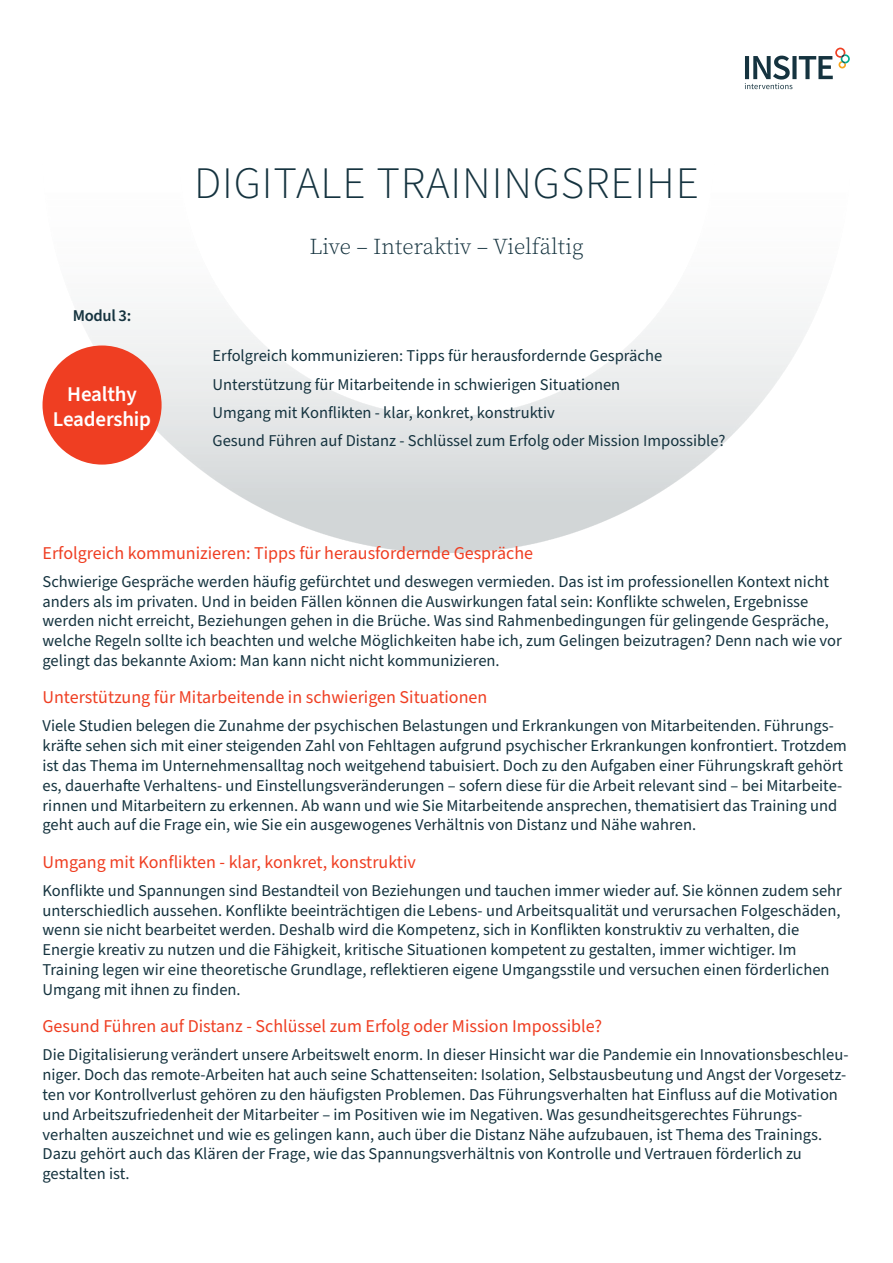
<style>
.page{position:relative;width:893px;height:1263px;background:#fff}
.page>*{position:absolute;margin:0;border:0;box-sizing:border-box;transform-origin:0 0}
.t1{font:300 45px "Source Sans Pro";letter-spacing:.02em;color:#15333f}
.t2{font:22.5px "Source Serif Variable";color:#15333f}
.t3{font:600 21px/25.2px "Source Sans Pro";letter-spacing:-.01em;color:#fff;text-align:center}
.t4{font:18px "Source Sans Pro";color:#ef3e22}
.t5{font:16.5px/19.8px "Source Sans Pro";color:#15333f}
.t6{font:600 16.5px "Source Sans Pro";letter-spacing:-.02em;color:#15333f}
</style>
<div class="page">
<img style="left:43px;top:317px;width:769px;height:236px">
<div style="left:43px;top:345px;width:119px;height:120px;background:#ef3e22;border-radius:50%"></div>
<svg style="left:745px;top:48px;width:105px;height:41px"></svg>
<p class="t6" style="left:73px;top:304px;width:60px">Modul 3:</p>
<p class="t3" style="left:53px;top:382px;width:100px">Healthy<br>Leadership</p>
<h1 class="t1" style="left:194px;top:153px;width:506px">DIGITALE TRAININGSREIHE</h1>
<h2 class="t2" style="left:309px;top:231px;width:276px">Live – Interaktiv – Vielfältig</h2>
<p class="t5" style="left:213px;top:342px;width:514px;line-height:28.3px">Erfolgreich kommunizieren: Tipps für herausfordernde Gespräche Unterstützung für Mitarbeitende in schwierigen Situationen<br>Umgang mit Konflikten - klar, konkret, konstruktiv<br>Gesund Führen auf Distanz - Schlüssel zum Erfolg oder Mission Impossible?</p>
<p class="t4" style="left:43px;top:540px;width:492px">Erfolgreich kommunizieren: Tipps für herausfordernde Gespräche</p>
<p class="t5" style="left:43px;top:572px;width:801px">Schwierige Gespräche werden häufig gefürchtet und deswegen vermieden. Das ist im professionellen Kontext nicht anders als im privaten. Und in beiden Fällen können die Auswirkungen fatal sein: Konflikte schwelen, Ergebnisse werden nicht erreicht, Beziehungen gehen in die Brüche. Was sind Rahmenbedingungen für gelingende Gespräche, welche Regeln sollte ich beachten und welche Möglichkeiten habe ich, zum Gelingen beizutragen? Denn nach wie vor gelingt das bekannte Axiom: Man kann nicht nicht kommunizieren.</p>
<p class="t4" style="left:43px;top:685px;width:446px">Unterstützung für Mitarbeitende in schwierigen Situationen</p>
<p class="t5" style="left:43px;top:716px;width:806px">Viele Studien belegen die Zunahme der psychischen Belastungen und Erkrankungen von Mitarbeitenden. Führungs&shy;kräfte sehen sich mit einer steigenden Zahl von Fehltagen aufgrund psychischer Erkrankungen konfrontiert. Trotzdem ist das Thema im Unternehmensalltag noch weitgehend tabuisiert. Doch zu den Aufgaben einer Führungskraft gehört es, dauerhafte Verhaltens- und Einstellungsveränderungen – sofern diese für die Arbeit relevant sind – bei Mitarbeite&shy;rinnen und Mitarbeitern zu erkennen. Ab wann und wie Sie Mitarbeitende ansprechen, thematisiert das Training und geht auch auf die Frage ein, wie Sie ein ausgewogenes Verhältnis von Distanz und Nähe wahren.</p>
<p class="t4" style="left:43px;top:849px;width:375px">Umgang mit Konflikten - klar, konkret, konstruktiv</p>
<p class="t5" style="left:43px;top:881px;width:801px">Konflikte und Spannungen sind Bestandteil von Beziehungen und tauchen immer wieder auf. Sie können zudem sehr unterschiedlich aussehen. Konflikte beeinträchtigen die Lebens- und Arbeitsqualität und verursachen Folgeschäden, wenn sie nicht bearbeitet werden. Deshalb wird die Kompetenz, sich in Konflikten konstruktiv zu verhalten, die Energie kreativ zu nutzen und die Fähigkeit, kritische Situationen kompetent zu gestalten, immer wichtiger. Im Training legen wir eine theoretische Grundlage, reflektieren eigene Umgangsstile und versuchen einen förderlichen Umgang mit ihnen zu finden.</p>
<p class="t4" style="left:43px;top:1014px;width:561px">Gesund Führen auf Distanz - Schlüssel zum Erfolg oder Mission Impossible?</p>
<p class="t5" style="left:43px;top:1045px;width:807px">Die Digitalisierung verändert unsere Arbeitswelt enorm. In dieser Hinsicht war die Pandemie ein Innovationsbeschleu&shy;niger. Doch das remote-Arbeiten hat auch seine Schattenseiten: Isolation, Selbstausbeutung und Angst der Vorgesetz&shy;ten vor Kontrollverlust gehören zu den häufigsten Problemen. Das Führungsverhalten hat Einfluss auf die Motivation und Arbeitszufriedenheit der Mitarbeiter – im Positiven wie im Negativen. Was gesundheitsgerechtes Führungs&shy;verhalten auszeichnet und wie es gelingen kann, auch über die Distanz Nähe aufzubauen, ist Thema des Trainings.<br>Dazu gehört auch das Klären der Frage, wie das Spannungsverhältnis von Kontrolle und Vertrauen förderlich zu gestalten ist.</p>
</div>
